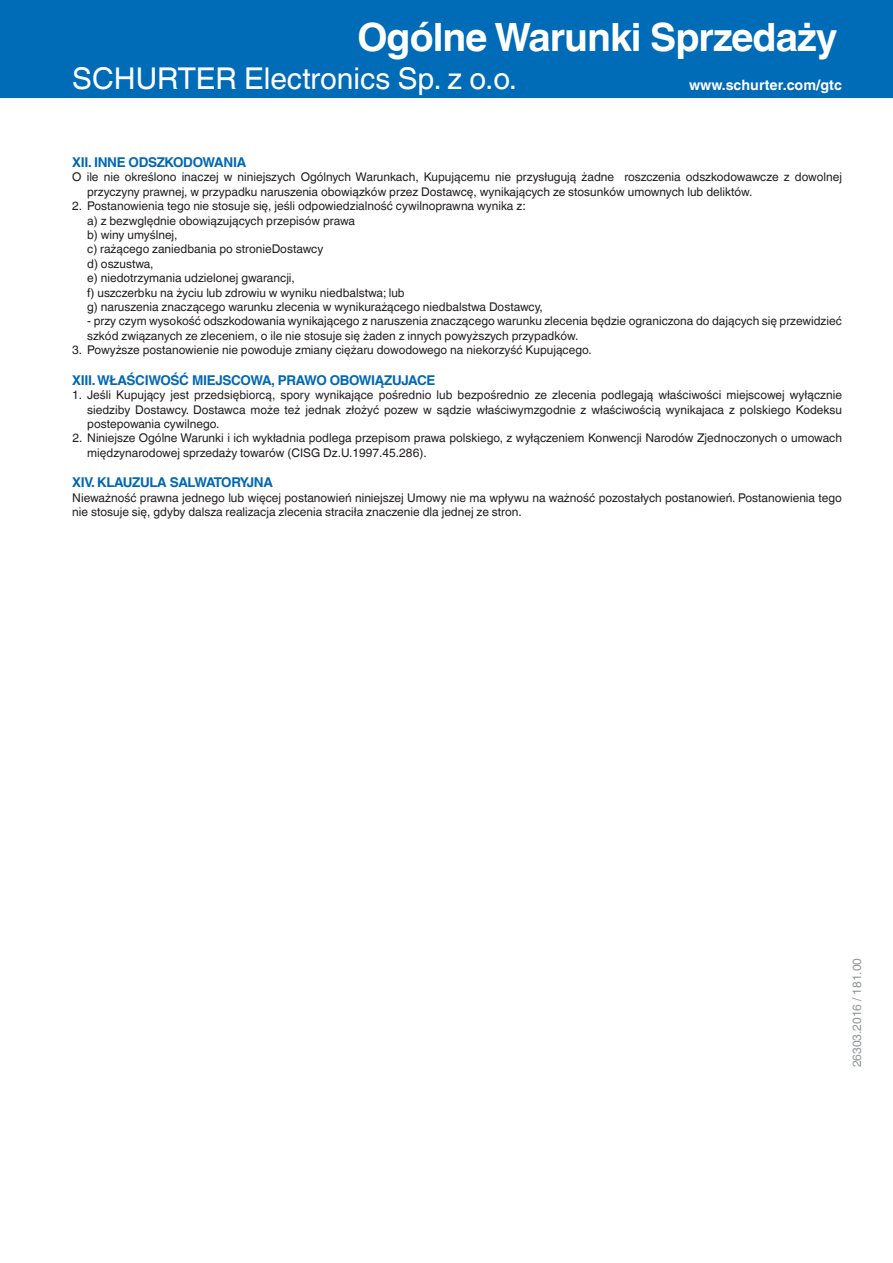
<style>
.page{position:relative;width:893px;height:1263px;background:#fff}
.page>*{position:absolute;margin:0;border:0;box-sizing:border-box;transform-origin:0 0}
.t1{font:700 39px "Helvetica World";letter-spacing:-.025em;color:#fff}
.t2{font:30px "Helvetica World";color:#fff}
.t3{font:700 14.25px "Helvetica World";color:#fff}
.t4{font:700 13.5px "Helvetica World";letter-spacing:-.025em;color:#0168b3}
.t5{font:12px/14.4px "Helvetica World";color:#231f20}
.t6{font:12px "Helvetica World";color:#939598}
</style>
<div class="page">
<div style="left:0;top:0;width:893px;height:98px;background:#006bb6"></div>
<h1 class="t1" style="left:357px;top:15px;width:482px">Ogólne Warunki Sprzedaży</h1>
<h2 class="t2" style="left:72px;top:61px;width:446px">SCHURTER Electronics Sp. z o.o.</h2>
<p class="t3" style="left:689px;top:77px;width:154px">www.schurter.com/gtc</p>
<p class="t4" style="left:72px;top:154px;width:175px">XII. INNE ODSZKODOWANIA</p>
<p class="t5" style="left:87px;top:170px;width:756px;text-indent:-15px">O ile nie określono inaczej w niniejszych Ogólnych Warunkach, Kupującemu nie przysługują żadne roszczenia odszkodowawcze z dowolnej przyczyny prawnej, w przypadku naruszenia obowiązków przez Dostawcę, wynikających ze stosunków umownych lub deliktów.</p>
<p class="t5" style="left:87px;top:199px;width:457px;text-indent:-15px">2. Postanowienia tego nie stosuje się, jeśli odpowiedzialność cywilnoprawna wynika z:<br>a) z bezwględnie obowiązujących przepisów prawa<br>b) winy umyślnej,<br>c) rażącego zaniedbania po stronieDostawcy<br>d) oszustwa,<br>e) niedotrzymania udzielonej gwarancji,<br>f) uszczerbku na życiu lub zdrowiu w wyniku niedbalstwa; lub<br>g) naruszenia znaczącego warunku zlecenia w wynikurażącego niedbalstwa Dostawcy,</p>
<p class="t5" style="left:87px;top:314px;width:756px">- przy czym wysokość odszkodowania wynikającego z naruszenia znaczącego warunku zlecenia będzie ograniczona do dających się przewidzieć szkód związanych ze zleceniem, o ile nie stosuje się żaden z innych powyższych przypadków.</p>
<p class="t5" style="left:72px;top:343px;width:521px">3. Powyższe postanowienie nie powoduje zmiany ciężaru dowodowego na niekorzyść Kupującego.</p>
<p class="t4" style="left:72px;top:372px;width:365px">XIII. WŁAŚCIWOŚĆ MIEJSCOWA, PRAWO OBOWIĄZUJACE</p>
<p class="t5" style="left:87px;top:388px;width:756px;text-align:justify;text-indent:-15px">1. Jeśli Kupujący jest przedsiębiorcą, spory wynikające pośrednio lub bezpośrednio ze zlecenia podlegają właściwości miejscowej wyłącznie siedziby Dostawcy. Dostawca może też jednak złożyć pozew w sądzie właściwymzgodnie z właściwością wynikajaca z polskiego Kodeksu postepowania cywilnego.</p>
<p class="t5" style="left:87px;top:431px;width:756px;text-indent:-15px">2. Niniejsze Ogólne Warunki i ich wykładnia podlega przepisom prawa polskiego, z wyłączeniem Konwencji Narodów Zjednoczonych o umowach międzynarodowej sprzedaży towarów (CISG Dz.U.1997.45.286).</p>
<p class="t4" style="left:72px;top:475px;width:202px">XIV. KLAUZULA SALWATORYJNA</p>
<p class="t5" style="left:72px;top:490px;width:771px">Nieważność prawna jednego lub więcej postanowień niniejszej Umowy nie ma wpływu na ważność pozostałych postanowień. Postanowienia tego nie stosuje się, gdyby dalsza realizacja zlecenia straciła znaczenie dla jednej ze stron.</p>
<p class="t6" style="left:850px;top:1067px;width:111px;rotate:-90deg">26303.2016 / 181.00</p>
</div>
